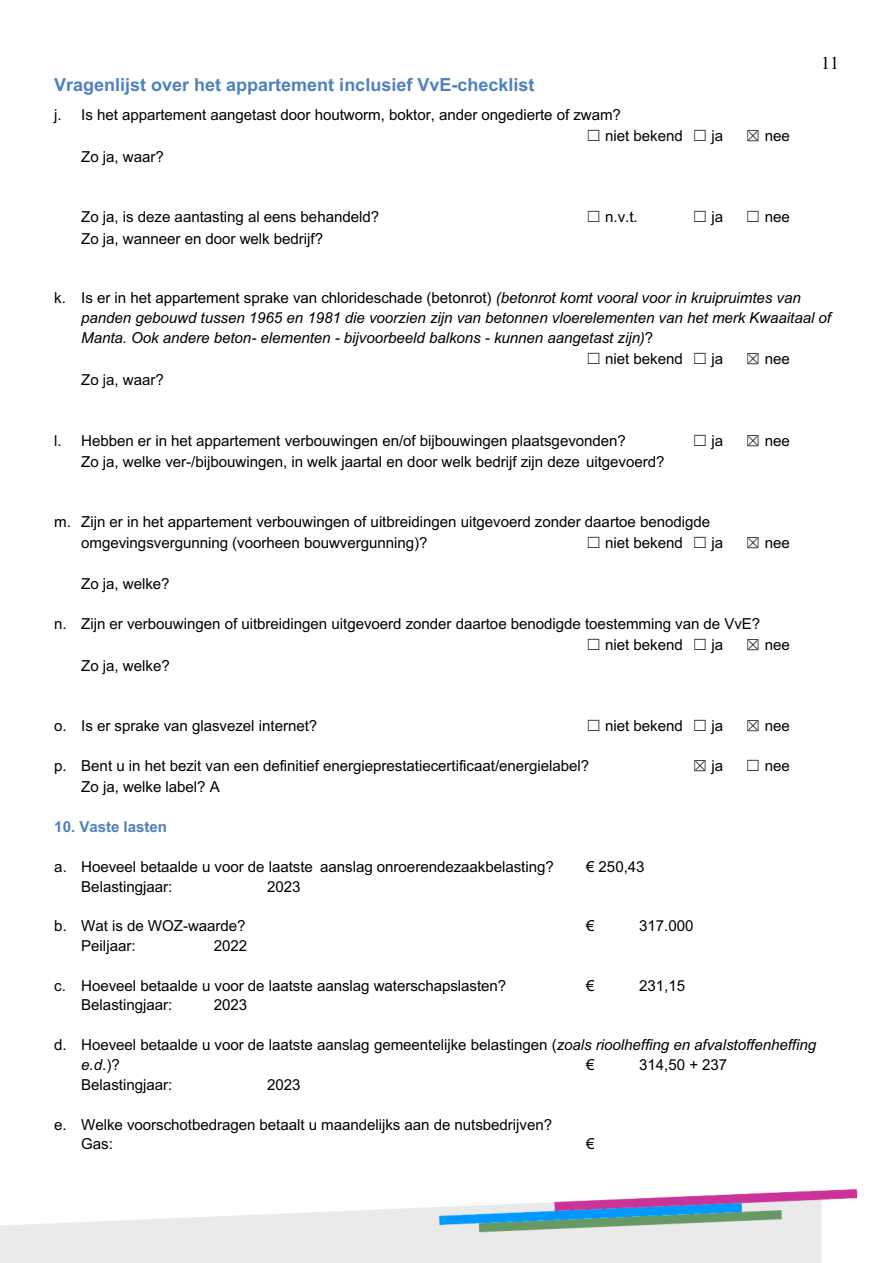
<style>
.page{position:relative;width:893px;height:1263px;background:#fff}
.page>*{position:absolute;margin:0;border:0;box-sizing:border-box;transform-origin:0 0}
.t1{font:700 18px "Arial";color:#4f81bd}
.t2{font:18px "Times New Roman";color:#000}
.t3{font:15.15px/20.9px "Arial";letter-spacing:-.005em;color:#000}
.t4{font:italic 15.15px "Arial";letter-spacing:-.005em;color:#000}
.t5{font:700 15.15px "Arial";letter-spacing:-.005em;color:#4f81bd}
.s1{font-family:"MS Gothic"}
.s2{font-style:italic}
.s3{font-style:normal}
</style>
<div class="page">
<img style="left:0;top:1188px;width:858px;height:75px">
<p class="t1" style="left:54px;top:72px;width:482px">Vragenlijst over het appartement inclusief VvE-checklist</p>
<p class="t3" style="left:586px;top:104px;width:139px;text-indent:-532px">j. Is het appartement aangetast door houtworm, boktor, ander ongedierte of zwam?<br><span class="s1">☐</span> niet bekend <span class="s1">☐</span> ja</p>
<p class="t3" style="left:81px;top:146px;width:84px">Zo ja, waar?</p>
<p class="t3" style="left:746px;top:125px;width:46px"><span class="s1">☒</span> nee</p>
<p class="t3" style="left:81px;top:207px;width:299px">Zo ja, is deze aantasting al eens behandeld?</p>
<p class="t3" style="left:586px;top:207px;width:53px"><span class="s1">☐</span> n.v.t.</p>
<p class="t3" style="left:692px;top:207px;width:32px"><span class="s1">☐</span> ja</p>
<p class="t3" style="left:746px;top:207px;width:46px"><span class="s1">☐</span> nee</p>
<p class="t3" style="left:81px;top:228px;width:243px">Zo ja, wanneer en door welk bedrijf?</p>
<p class="t2" style="left:821px;top:51px;width:19px">11</p>
<p class="t3" style="left:54px;top:288px;width:748px">k. Is er in het appartement sprake van chlorideschade (betonrot) <span class="s2">(betonrot komt vooral voor in kruipruimtes van</span></p>
<p class="t4" style="left:81px;top:308px;width:751px">panden gebouwd tussen 1965 en 1981 die voorzien zijn van betonnen vloerelementen van het merk Kwaaitaal of</p>
<p class="t4" style="left:81px;top:328px;width:574px">Manta. Ook andere beton- elementen - bijvoorbeeld balkons - kunnen aangetast zijn)<span class="s3">?</span></p>
<p class="t3" style="left:586px;top:348px;width:139px"><span class="s1">☐</span> niet bekend <span class="s1">☐</span> ja</p>
<p class="t3" style="left:746px;top:348px;width:46px"><span class="s1">☒</span> nee</p>
<p class="t3" style="left:81px;top:369px;width:84px">Zo ja, waar?</p>
<p class="t3" style="left:54px;top:430px;width:573px">l. Hebben er in het appartement verbouwingen en/of bijbouwingen plaatsgevonden?</p>
<p class="t3" style="left:692px;top:430px;width:32px"><span class="s1">☐</span> ja</p>
<p class="t3" style="left:746px;top:430px;width:46px"><span class="s1">☒</span> nee</p>
<p class="t3" style="left:81px;top:451px;width:585px">Zo ja, welke ver-/bijbouwingen, in welk jaartal en door welk bedrijf zijn deze uitgevoerd?</p>
<p class="t3" style="left:81px;top:511px;width:630px;text-indent:-27px">m. Zijn er in het appartement verbouwingen of uitbreidingen uitgevoerd zonder daartoe benodigde omgevingsvergunning (voorheen bouwvergunning)?</p>
<p class="t3" style="left:586px;top:532px;width:139px"><span class="s1">☐</span> niet bekend <span class="s1">☐</span> ja</p>
<p class="t3" style="left:746px;top:532px;width:46px"><span class="s1">☒</span> nee</p>
<p class="t3" style="left:81px;top:573px;width:90px">Zo ja, welke?</p>
<p class="t3" style="left:586px;top:613px;width:176px;text-indent:-532px">n. Zijn er verbouwingen of uitbreidingen uitgevoerd zonder daartoe benodigde toestemming van de VvE? <span class="s1">☐</span> niet bekend <span class="s1">☐</span> ja</p>
<p class="t3" style="left:746px;top:634px;width:46px"><span class="s1">☒</span> nee</p>
<p class="t3" style="left:81px;top:655px;width:90px">Zo ja, welke?</p>
<p class="t3" style="left:54px;top:715px;width:264px">o. Is er sprake van glasvezel internet?</p>
<p class="t3" style="left:586px;top:715px;width:139px"><span class="s1">☐</span> niet bekend <span class="s1">☐</span> ja</p>
<p class="t3" style="left:746px;top:715px;width:46px"><span class="s1">☒</span> nee</p>
<p class="t3" style="left:54px;top:755px;width:537px">p. Bent u in het bezit van een definitief energieprestatiecertificaat/energielabel?</p>
<p class="t3" style="left:692px;top:755px;width:32px"><span class="s1">☒</span> ja</p>
<p class="t3" style="left:746px;top:755px;width:46px"><span class="s1">☐</span> nee</p>
<p class="t3" style="left:81px;top:776px;width:140px">Zo ja, welke label? A</p>
<p class="t5" style="left:54px;top:816px;width:114px">10. Vaste lasten</p>
<p class="t3" style="left:54px;top:856px;width:501px">a. Hoeveel betaalde u voor de laatste aanslag onroerendezaakbelasting?</p>
<p class="t3" style="left:586px;top:856px;width:60px">€ 250,43</p>
<p class="t3" style="left:81px;top:876px;width:92px">Belastingjaar:</p>
<p class="t3" style="left:267px;top:876px;width:35px">2023</p>
<p class="t3" style="left:54px;top:915px;width:193px">b. Wat is de WOZ-waarde?</p>
<p class="t3" style="left:586px;top:915px;width:10px">€</p>
<p class="t3" style="left:639px;top:915px;width:56px">317.000</p>
<p class="t3" style="left:81px;top:935px;width:56px">Peiljaar:</p>
<p class="t3" style="left:214px;top:935px;width:35px">2022</p>
<p class="t3" style="left:54px;top:975px;width:454px">c. Hoeveel betaalde u voor de laatste aanslag waterschapslasten?</p>
<p class="t3" style="left:586px;top:975px;width:10px">€</p>
<p class="t3" style="left:639px;top:975px;width:47px">231,15</p>
<p class="t3" style="left:81px;top:994px;width:92px">Belastingjaar:</p>
<p class="t3" style="left:214px;top:994px;width:35px">2023</p>
<p class="t3" style="left:81px;top:1035px;width:736px;line-height:19.8px;text-indent:-27px">d. Hoeveel betaalde u voor de laatste aanslag gemeentelijke belastingen (<span class="s2">zoals rioolheffing en afvalstoffenheffing e.d</span>.)?</p>
<p class="t3" style="left:586px;top:1054px;width:10px">€</p>
<p class="t3" style="left:639px;top:1054px;width:90px">314,50 + 237</p>
<p class="t3" style="left:81px;top:1074px;width:92px">Belastingjaar:</p>
<p class="t3" style="left:267px;top:1074px;width:35px">2023</p>
<p class="t3" style="left:81px;top:1114px;width:472px;line-height:19.8px;text-indent:-27px">e. Welke voorschotbedragen betaalt u maandelijks aan de nutsbedrijven?<br>Gas:</p>
<p class="t3" style="left:586px;top:1133px;width:10px">€</p>
</div>
